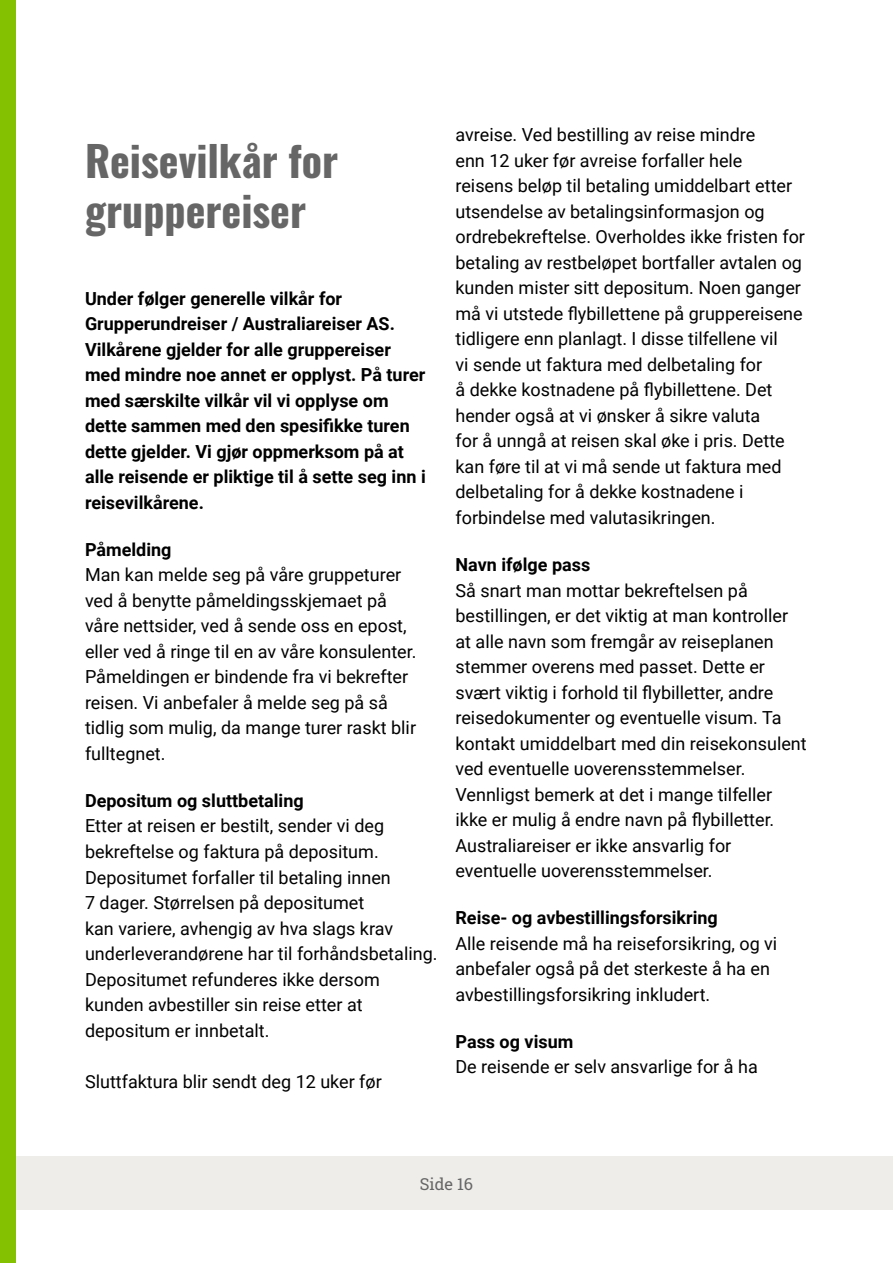
<style>
.page{position:relative;width:893px;height:1263px;background:#fff}
.page>*{position:absolute;margin:0;border:0;box-sizing:border-box;transform-origin:0 0}
.t1{font:42px/50.4px "Oswald";color:#666}
.t2{font:18px/25.5px "Roboto";color:#000}
.t3{font:700 18px/25.5px "Roboto";color:#000}
.t4{font:16.5px "Roboto Slab";color:#666}
</style>
<div class="page">
<div style="left:16px;top:1157px;width:877px;height:53px;background:#efedea"></div>
<div style="left:0;top:0;width:16px;height:1263px;background:#84c100"></div>
<h1 class="t1" style="left:85px;top:131px;width:255px">Reisevilkår for gruppereiser</h1>
<p class="t3" style="left:85px;top:285px;width:342px">Under følger generelle vilkår for Grupperundreiser / Australiareiser AS.<br>Vilkårene gjelder for alle gruppereiser med mindre noe annet er opplyst. På turer med særskilte vilkår vil vi opplyse om dette sammen med den spesifikke turen dette gjelder. Vi gjør oppmerksom på at alle reisende er pliktige til å sette seg inn i reisevilkårene.</p>
<p class="t3" style="left:85px;top:536px;width:88px">Påmelding</p>
<p class="t2" style="left:85px;top:561px;width:333px">Man kan melde seg på våre gruppeturer ved å benytte påmeldingsskjemaet på våre nettsider, ved å sende oss en epost, eller ved å ringe til en av våre konsulenter.<br>Påmeldingen er bindende fra vi bekrefter reisen. Vi anbefaler å melde seg på så tidlig som mulig, da mange turer raskt blir fulltegnet.</p>
<p class="t3" style="left:85px;top:787px;width:220px">Depositum og sluttbetaling</p>
<p class="t2" style="left:85px;top:813px;width:354px">Etter at reisen er bestilt, sender vi deg bekreftelse og faktura på depositum.<br>Depositumet forfaller til betaling innen<br>7 dager. Størrelsen på depositumet<br>kan variere, avhengig av hva slags krav underleverandørene har til forhåndsbetaling.<br>Depositumet refunderes ikke dersom kunden avbestiller sin reise etter at depositum er innbetalt.</p>
<p class="t2" style="left:85px;top:1068px;width:298px">Sluttfaktura blir sendt deg 12 uker før</p>
<p class="t2" style="left:455px;top:121px;width:351px">avreise. Ved bestilling av reise mindre<br>enn 12 uker før avreise forfaller hele<br>reisens beløp til betaling umiddelbart etter utsendelse av betalingsinformasjon og ordrebekreftelse. Overholdes ikke fristen for betaling av restbeløpet bortfaller avtalen og kunden mister sitt depositum. Noen ganger må vi utstede flybillettene på gruppereisene tidligere enn planlagt. I disse tilfellene vil<br>vi sende ut faktura med delbetaling for<br>å dekke kostnadene på flybillettene. Det hender også at vi ønsker å sikre valuta<br>for å unngå at reisen skal øke i pris. Dette kan føre til at vi må sende ut faktura med delbetaling for å dekke kostnadene i forbindelse med valutasikringen.</p>
<p class="t3" style="left:455px;top:551px;width:136px">Navn ifølge pass</p>
<p class="t2" style="left:455px;top:577px;width:353px">Så snart man mottar bekreftelsen på bestillingen, er det viktig at man kontroller at alle navn som fremgår av reiseplanen stemmer overens med passet. Dette er svært viktig i forhold til flybilletter, andre reisedokumenter og eventuelle visum. Ta kontakt umiddelbart med din reisekonsulent ved eventuelle uoverensstemmelser.<br>Vennligst bemerk at det i mange tilfeller ikke er mulig å endre navn på flybilletter.<br>Australiareiser er ikke ansvarlig for eventuelle uoverensstemmelser.</p>
<p class="t3" style="left:455px;top:904px;width:264px">Reise- og avbestillingsforsikring</p>
<p class="t2" style="left:455px;top:930px;width:323px">Alle reisende må ha reiseforsikring, og vi anbefaler også på det sterkeste å ha en avbestillingsforsikring inkludert.</p>
<p class="t3" style="left:455px;top:1028px;width:119px">Pass og visum</p>
<p class="t2" style="left:455px;top:1053px;width:304px">De reisende er selv ansvarlige for å ha</p>
<p class="t4" style="left:420px;top:1173px;width:55px">Side 16</p>
</div>
